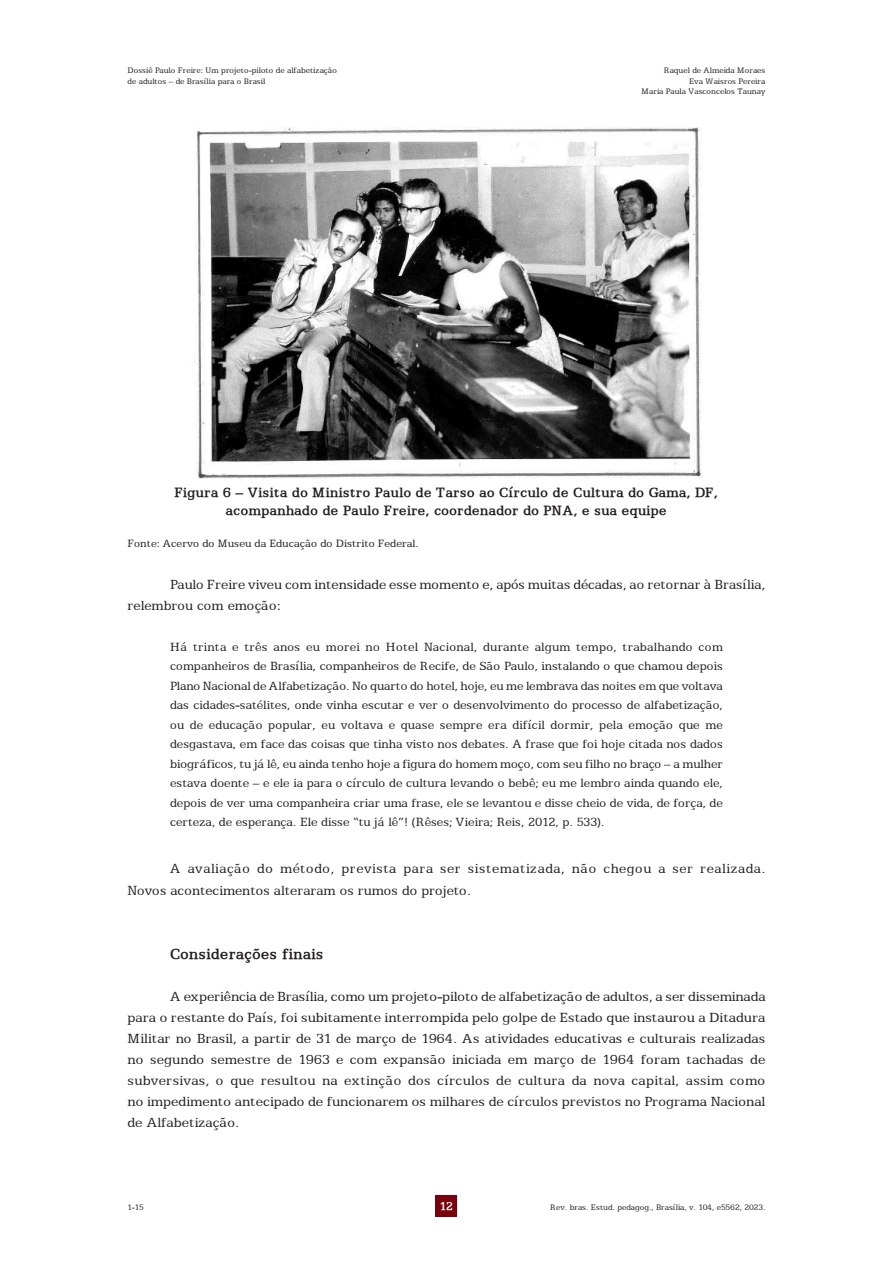
<style>
.page{position:relative;width:893px;height:1263px;background:#fff}
.page>*{position:absolute;margin:0;border:0;box-sizing:border-box;transform-origin:0 0}
._01_-_Subtítulo_1{font:700 16.5px "Eggo";color:#231f20}
._01_-_Corpo_do_texto{font:15px/21px "Eggo Normal";color:#231f20;text-align:justify}
._01_-_Titulo_Tabelas__quadros__graficos_e{font:700 15px/18px "Eggo";color:#231f20;text-align:center}
._01_-_Corpo_do_texto-2{font:15px/21.8px "Eggo Normal";letter-spacing:.035em;color:#231f20}
._01_-_Corpo_do_texto-3{font:15px/21px "Eggo Normal";color:#1f1f22}
._01_-_Citação{font:13.5px/19.5px "Eggo Normal";color:#231f20;text-align:justify}
.t1{font:700 12.75px "Eggo";color:#fff}
._01_-_Fonte_da_tabela{font:12px "Eggo Normal";color:#231f20}
.t2{font:9px/10.5px "Eggo Normal";color:#231f20}
</style>
<div class="page">
<div style="left:436px;top:1195px;width:21px;height:21px;background:#79000d"></div>
<img style="left:194px;top:128px;width:508px;height:351px">
<p class="t2" style="left:128px;top:64px;width:211px">Dossiê Paulo Freire: Um projeto-piloto de alfabetização de adultos – de Brasília para o Brasil</p>
<p class="t2" style="left:642px;top:64px;width:125px;text-align:right">Raquel de Almeida Moraes<br>Eva Waisros Pereira<br>Maria Paula Vasconcelos Taunay</p>
<p class="_01_-_Titulo_Tabelas__quadros__graficos_e" style="left:175px;top:482px;width:545px">Figura 6 – Visita do Ministro Paulo de Tarso ao Círculo de Cultura do Gama, DF, acompanhado de Paulo Freire, coordenador do PNA, e sua equipe</p>
<p class="_01_-_Fonte_da_tabela" style="left:128px;top:535px;width:293px">Fonte: Acervo do Museu da Educação do Distrito Federal.</p>
<p class="_01_-_Corpo_do_texto-3" style="left:128px;top:573px;width:639px;text-indent:43px">Paulo Freire viveu com intensidade esse momento e, após muitas décadas, ao retornar à Brasília, relembrou com emoção:</p>
<p class="_01_-_Citação" style="left:170px;top:636px;width:554px">Há trinta e três anos eu morei no Hotel Nacional, durante algum tempo, trabalhando com companheiros de Brasília, companheiros de Recife, de São Paulo, instalando o que chamou depois Plano Nacional de Alfabetização. No quarto do hotel, hoje, eu me lembrava das noites em que voltava das cidades-satélites, onde vinha escutar e ver o desenvolvimento do processo de alfabetização, ou de educação popular, eu voltava e quase sempre era difícil dormir, pela emoção que me desgastava, em face das coisas que tinha visto nos debates. A frase que foi hoje citada nos dados biográficos, tu já lê, eu ainda tenho hoje a figura do homem moço, com seu filho no braço – a mulher estava doente – e ele ia para o círculo de cultura levando o bebê; eu me lembro ainda quando ele, depois de ver uma companheira criar uma frase, ele se levantou e disse cheio de vida, de força, de certeza, de esperança. Ele disse “tu já lê”! (Rêses; Vieira; Reis, 2012, p. 533).</p>
<p class="_01_-_Corpo_do_texto-2" style="left:128px;top:856px;width:639px;text-indent:43px">A avaliação do método, prevista para ser sistematizada, não chegou a ser realizada.<br>Novos acontecimentos alteraram os rumos do projeto.</p>
<p class="_01_-_Subtítulo_1" style="left:170px;top:941px;width:155px">Considerações finais</p>
<p class="_01_-_Corpo_do_texto" style="left:128px;top:984px;width:639px;text-indent:43px">A experiência de Brasília, como um projeto-piloto de alfabetização de adultos, a ser disseminada para o restante do País, foi subitamente interrompida pelo golpe de Estado que instaurou a Ditadura Militar no Brasil, a partir de 31 de março de 1964. As atividades educativas e culturais realizadas no segundo semestre de 1963 e com expansão iniciada em março de 1964 foram tachadas de subversivas, o que resultou na extinção dos círculos de cultura da nova capital, assim como no impedimento antecipado de funcionarem os milhares de círculos previstos no Programa Nacional de Alfabetização.</p>
<p class="t2" style="left:128px;top:1201px;width:18px">1-15</p>
<p class="t1" style="left:440px;top:1196px;width:15px">12</p>
<p class="t2" style="left:550px;top:1201px;width:217px">Rev. bras. Estud. pedagog., Brasília, v. 104, e5562, 2023.</p>
</div>
